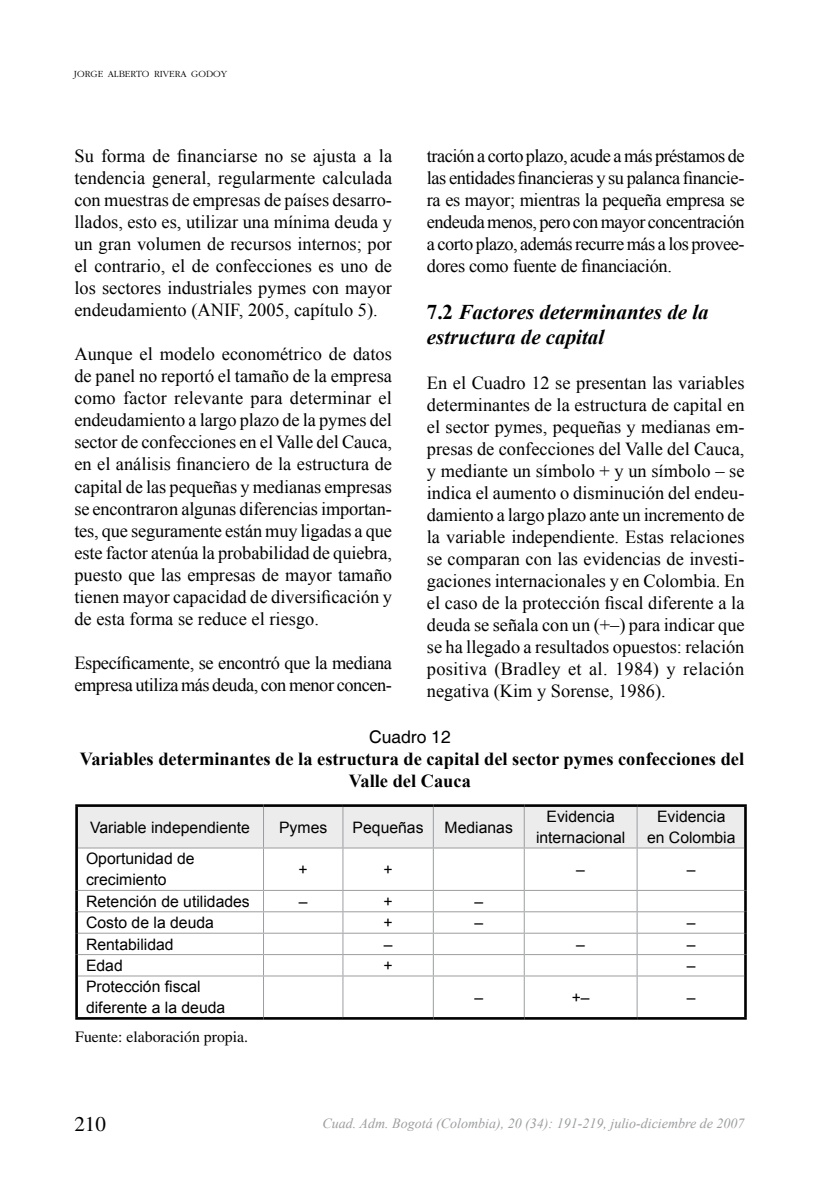
<style>
.page{position:relative;width:819px;height:1191px;background:#fff}
.page>*{position:absolute;margin:0;border:0;box-sizing:border-box;transform-origin:0 0}
.t1{font:italic 700 21px/25.2px "Times New Roman";color:#000}
.t2{font:21px "Times";color:#000}
.t3{font:18.38px/22.1px "Times New Roman";color:#000;text-align:justify}
.t4{font:700 18.38px/22.1px "Times New Roman";color:#000;text-align:center}
.t5{font:18.38px/22.1px "Times New Roman";letter-spacing:-.025em;color:#000}
.t6{font:17.5px "Helvetica";color:#000}
.t7{font:15.75px/21px "Arial";color:#000;text-align:center}
.t8{font:15.75px "Times";color:#000}
.t9{font:italic 14px "Times New Roman";color:#9c9d9f}
.t10{font:300 9.8px "Garamond";color:#000}
.s1{font-style:normal}
</style>
<div class="page">
<div style="left:78px;top:807px;width:666px;height:40px;background:#ececed"></div>
<hr style="left:75px;top:804px;width:188px;height:3px;background:#000">
<hr style="left:75px;top:807px;width:3px;height:41px;background:#000">
<hr style="left:263px;top:804px;width:80px;height:3px;background:#000">
<hr style="left:343px;top:804px;width:90px;height:3px;background:#000">
<hr style="left:433px;top:804px;width:91px;height:3px;background:#000">
<hr style="left:524px;top:804px;width:113px;height:3px;background:#000">
<hr style="left:637px;top:804px;width:109px;height:3px;background:#000">
<hr style="left:744px;top:807px;width:2px;height:41px;background:#000">
<hr style="left:75px;top:848px;width:3px;height:42px;background:#000">
<hr style="left:744px;top:848px;width:2px;height:42px;background:#000">
<hr style="left:75px;top:890px;width:3px;height:21px;background:#000">
<hr style="left:744px;top:890px;width:2px;height:21px;background:#000">
<hr style="left:75px;top:911px;width:3px;height:22px;background:#000">
<hr style="left:744px;top:911px;width:2px;height:22px;background:#000">
<hr style="left:75px;top:933px;width:3px;height:21px;background:#000">
<hr style="left:744px;top:933px;width:2px;height:21px;background:#000">
<hr style="left:75px;top:954px;width:3px;height:22px;background:#000">
<hr style="left:744px;top:954px;width:2px;height:22px;background:#000">
<hr style="left:75px;top:976px;width:3px;height:41px;background:#000">
<hr style="left:744px;top:976px;width:2px;height:41px;background:#000">
<hr style="left:75px;top:1017px;width:188px;height:2px;background:#000">
<hr style="left:263px;top:1017px;width:80px;height:2px;background:#000">
<hr style="left:343px;top:1017px;width:90px;height:2px;background:#000">
<hr style="left:433px;top:1017px;width:91px;height:2px;background:#000">
<hr style="left:524px;top:1017px;width:113px;height:2px;background:#000">
<hr style="left:637px;top:1017px;width:109px;height:2px;background:#000">
<hr style="left:263px;top:807px;width:1px;height:40px;background:#9c9d9f">
<hr style="left:342px;top:807px;width:1px;height:40px;background:#9c9d9f">
<hr style="left:433px;top:807px;width:1px;height:40px;background:#9c9d9f">
<hr style="left:523px;top:807px;width:1px;height:40px;background:#9c9d9f">
<hr style="left:636px;top:807px;width:1px;height:40px;background:#9c9d9f">
<hr style="left:78px;top:847px;width:185px;height:1px;background:#9c9d9f">
<hr style="left:263px;top:847px;width:80px;height:1px;background:#9c9d9f">
<hr style="left:263px;top:848px;width:1px;height:42px;background:#9c9d9f">
<hr style="left:343px;top:847px;width:90px;height:1px;background:#9c9d9f">
<hr style="left:342px;top:848px;width:1px;height:42px;background:#9c9d9f">
<hr style="left:433px;top:847px;width:91px;height:1px;background:#9c9d9f">
<hr style="left:433px;top:848px;width:1px;height:42px;background:#9c9d9f">
<hr style="left:524px;top:847px;width:113px;height:1px;background:#9c9d9f">
<hr style="left:523px;top:848px;width:1px;height:42px;background:#9c9d9f">
<hr style="left:637px;top:847px;width:107px;height:1px;background:#9c9d9f">
<hr style="left:636px;top:848px;width:1px;height:42px;background:#9c9d9f">
<hr style="left:78px;top:890px;width:185px;height:1px;background:#9c9d9f">
<hr style="left:263px;top:890px;width:80px;height:1px;background:#9c9d9f">
<hr style="left:343px;top:890px;width:90px;height:1px;background:#9c9d9f">
<hr style="left:433px;top:890px;width:91px;height:1px;background:#9c9d9f">
<hr style="left:524px;top:890px;width:113px;height:1px;background:#9c9d9f">
<hr style="left:637px;top:890px;width:107px;height:1px;background:#9c9d9f">
<hr style="left:78px;top:911px;width:185px;height:1px;background:#9c9d9f">
<hr style="left:263px;top:911px;width:80px;height:1px;background:#9c9d9f">
<hr style="left:343px;top:911px;width:90px;height:1px;background:#9c9d9f">
<hr style="left:433px;top:911px;width:91px;height:1px;background:#9c9d9f">
<hr style="left:524px;top:911px;width:113px;height:1px;background:#9c9d9f">
<hr style="left:637px;top:911px;width:107px;height:1px;background:#9c9d9f">
<hr style="left:78px;top:932px;width:185px;height:1px;background:#9c9d9f">
<hr style="left:263px;top:932px;width:80px;height:1px;background:#9c9d9f">
<hr style="left:343px;top:932px;width:90px;height:1px;background:#9c9d9f">
<hr style="left:433px;top:932px;width:91px;height:1px;background:#9c9d9f">
<hr style="left:524px;top:932px;width:113px;height:1px;background:#9c9d9f">
<hr style="left:637px;top:932px;width:107px;height:1px;background:#9c9d9f">
<hr style="left:78px;top:954px;width:185px;height:1px;background:#9c9d9f">
<hr style="left:263px;top:954px;width:80px;height:1px;background:#9c9d9f">
<svg style="left:263px;top:890px;width:1px;height:85px"></svg>
<hr style="left:343px;top:954px;width:90px;height:1px;background:#9c9d9f">
<svg style="left:342px;top:890px;width:1px;height:85px"></svg>
<hr style="left:433px;top:954px;width:91px;height:1px;background:#9c9d9f">
<svg style="left:433px;top:890px;width:1px;height:85px"></svg>
<hr style="left:524px;top:954px;width:113px;height:1px;background:#9c9d9f">
<svg style="left:523px;top:891px;width:1px;height:84px"></svg>
<hr style="left:637px;top:954px;width:107px;height:1px;background:#9c9d9f">
<svg style="left:636px;top:891px;width:1px;height:84px"></svg>
<hr style="left:78px;top:975px;width:185px;height:1px;background:#9c9d9f">
<hr style="left:263px;top:975px;width:80px;height:1px;background:#9c9d9f">
<hr style="left:263px;top:976px;width:1px;height:41px;background:#9c9d9f">
<hr style="left:343px;top:975px;width:90px;height:1px;background:#9c9d9f">
<hr style="left:342px;top:976px;width:1px;height:41px;background:#9c9d9f">
<hr style="left:433px;top:975px;width:91px;height:1px;background:#9c9d9f">
<hr style="left:433px;top:976px;width:1px;height:41px;background:#9c9d9f">
<hr style="left:524px;top:975px;width:113px;height:1px;background:#9c9d9f">
<hr style="left:523px;top:976px;width:1px;height:41px;background:#9c9d9f">
<hr style="left:637px;top:975px;width:107px;height:1px;background:#9c9d9f">
<hr style="left:636px;top:976px;width:1px;height:41px;background:#9c9d9f">
<p class="t10" style="left:74px;top:68px;width:155px">JORGE ALBERTO RIVERA GODOY</p>
<p class="t3" style="left:74px;top:144px;width:319px">Su forma de financiarse no se ajusta a la tendencia general, regularmente calculada con muestras de empresas de países desarro&shy;llados, esto es, utilizar una mínima deuda y un gran volumen de recursos internos; por el contrario, el de confecciones es uno de los sectores industriales pymes con mayor endeudamiento (ANIF, 2005, capítulo 5).</p>
<p class="t3" style="left:74px;top:343px;width:319px">Aunque el modelo econométrico de datos de panel no reportó el tamaño de la empresa como factor relevante para determinar el endeudamiento a largo plazo de la pymes del sector de confecciones en el Valle del Cauca, en el análisis financiero de la estructura de capital de las pequeñas y medianas empresas se encontraron algunas diferencias importan&shy;tes, que seguramente están muy ligadas a que este factor atenúa la probabilidad de quiebra, puesto que las empresas de mayor tamaño tienen mayor capacidad de diversificación y de esta forma se reduce el riesgo.</p>
<p class="t5" style="left:74px;top:651px;width:319px">Específicamente, se encontró que la mediana empresa utiliza más deuda, con menor concen-</p>
<p class="t3" style="left:427px;top:144px;width:319px">tración a corto plazo, acude a más préstamos de las entidades financieras y su palanca financie&shy;ra es mayor; mientras la pequeña empresa se endeuda menos, pero con mayor concentración a corto plazo, además recurre más a los provee&shy;dores como fuente de financiación.</p>
<p class="t1" style="left:427px;top:299px;width:283px"><span class="s1">7.2</span> Factores determinantes de la estructura de capital</p>
<p class="t3" style="left:427px;top:371px;width:319px">En el Cuadro 12 se presentan las variables determinantes de la estructura de capital en el sector pymes, pequeñas y medianas em&shy;presas de confecciones del Valle del Cauca, y mediante un símbolo + y un símbolo – se indica el aumento o disminución del endeu&shy;damiento a largo plazo ante un incremento de la variable independiente. Estas relaciones se comparan con las evidencias de investi&shy;gaciones internacionales y en Colombia. En el caso de la protección fiscal diferente a la deuda se señala con un (+–) para indicar que se ha llegado a resultados opuestos: relación positiva (Bradley et al. 1984) y relación negativa (Kim y Sorense, 1986).</p>
<p class="t6" style="left:369px;top:727px;width:83px">Cuadro 12</p>
<p class="t4" style="left:80px;top:747px;width:665px">Variables determinantes de la estructura de capital del sector pymes confecciones del<br>Valle del Cauca</p>
<p class="t7" style="left:90px;top:816px;width:161px">Variable independiente</p>
<p class="t7" style="left:279px;top:816px;width:50px">Pymes</p>
<p class="t7" style="left:352px;top:816px;width:72px">Pequeñas</p>
<p class="t7" style="left:444px;top:816px;width:70px">Medianas</p>
<p class="t7" style="left:536px;top:806px;width:91px">Evidencia internacional</p>
<p class="t7" style="left:647px;top:806px;width:90px">Evidencia en Colombia</p>
<p class="t7" style="left:86px;top:848px;width:110px;text-align:left">Oportunidad de crecimiento</p>
<p class="t7" style="left:298px;top:859px;width:11px">+</p>
<p class="t7" style="left:383px;top:859px;width:11px">+</p>
<p class="t7" style="left:576px;top:859px;width:10px">–</p>
<p class="t7" style="left:686px;top:859px;width:10px">–</p>
<p class="t7" style="left:86px;top:891px;width:165px">Retención de utilidades</p>
<p class="t7" style="left:299px;top:891px;width:10px">–</p>
<p class="t7" style="left:383px;top:891px;width:11px">+</p>
<p class="t7" style="left:474px;top:891px;width:10px">–</p>
<p class="t7" style="left:86px;top:912px;width:129px">Costo de la deuda</p>
<p class="t7" style="left:383px;top:912px;width:11px">+</p>
<p class="t7" style="left:474px;top:912px;width:10px">–</p>
<p class="t7" style="left:686px;top:912px;width:10px">–</p>
<p class="t7" style="left:86px;top:933px;width:89px">Rentabilidad</p>
<p class="t7" style="left:384px;top:933px;width:10px">–</p>
<p class="t7" style="left:576px;top:933px;width:10px">–</p>
<p class="t7" style="left:686px;top:933px;width:10px">–</p>
<p class="t7" style="left:86px;top:955px;width:38px">Edad</p>
<p class="t7" style="left:383px;top:955px;width:11px">+</p>
<p class="t7" style="left:686px;top:955px;width:10px">–</p>
<p class="t7" style="left:86px;top:976px;width:141px;text-align:left">Protección fiscal diferente a la deuda</p>
<p class="t7" style="left:474px;top:987px;width:10px">–</p>
<p class="t7" style="left:571px;top:987px;width:19px">+–</p>
<p class="t7" style="left:686px;top:987px;width:10px">–</p>
<p class="t8" style="left:75px;top:1027px;width:174px">Fuente: elaboración propia.</p>
<p class="t2" style="left:74px;top:1111px;width:33px">210</p>
<p class="t9" style="left:322px;top:1113px;width:423px">Cuad. Adm. Bogotá (Colombia), 20 (34): 191-219, julio-diciembre de 2007</p>
</div>
